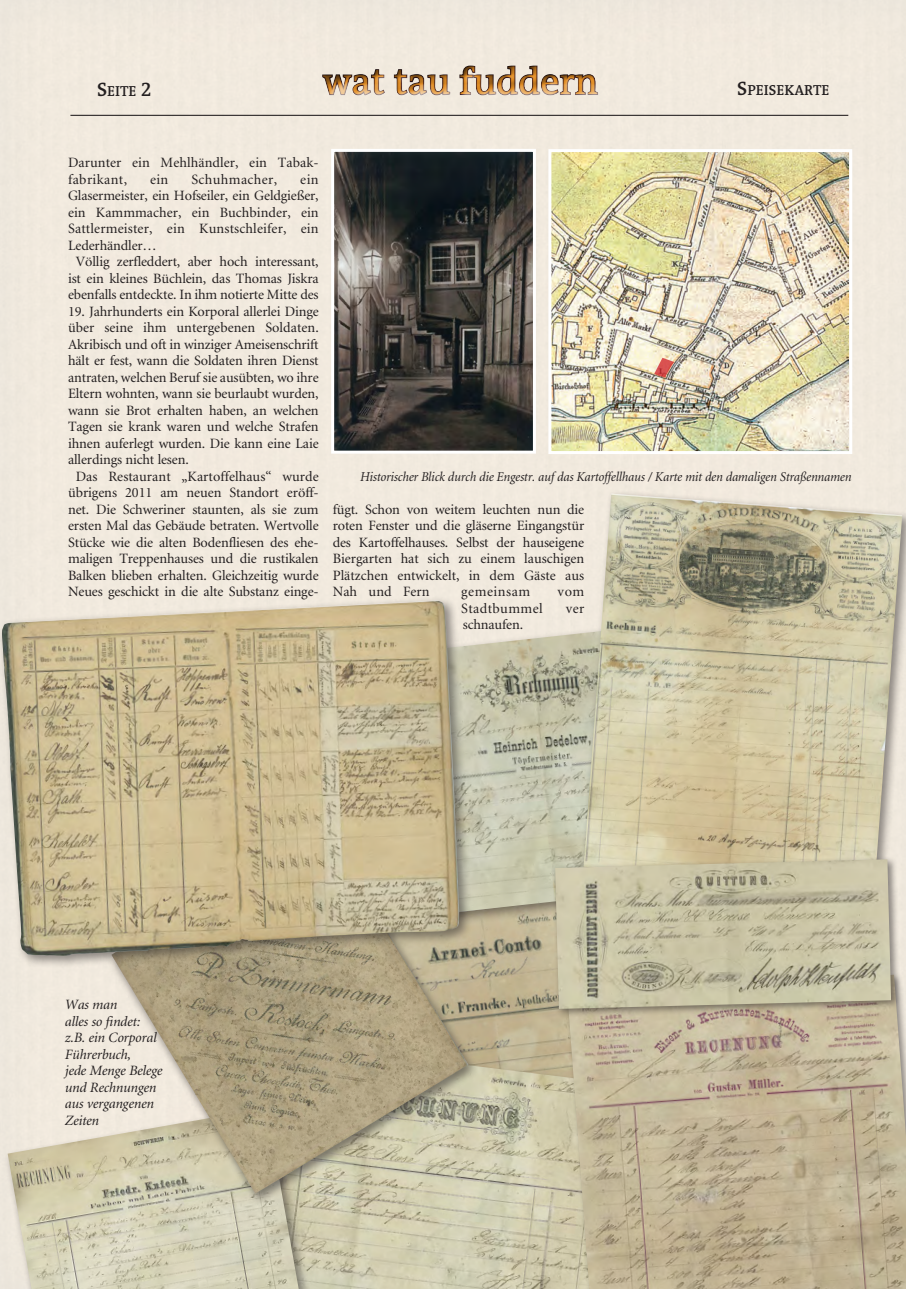
<style>
.page{position:relative;width:906px;height:1289px;background:#fff}
.page>*{position:absolute;margin:0;border:0;box-sizing:border-box;transform-origin:0 0}
.t1{font:37.5px "The Antiqua B5";color:#e28e25}
.t2{font:14.7px "The Antiqua B6 c Semi Bold Caps";color:#231f20}
.t3{font:14.25px/16.5px "Minion";letter-spacing:-.01em;color:#231f20}
.t4{font:italic 14.25px/16.5px "Minion";letter-spacing:-.01em;color:#231f20}
.t5{font:14.25px "Minion";letter-spacing:.01em;color:#231f20}
.t6{font:14.25px "Minion";letter-spacing:.025em;color:#231f20}
.t7{font:14.25px "Minion";letter-spacing:.03em;color:#231f20}
.t8{font:14.25px "Minion";letter-spacing:.035em;color:#231f20}
.t9{font:italic 13.5px "Minion";letter-spacing:-.01em;color:#231f20;scale:.95 1}
.s1{font-size:19.5px}
</style>
<div class="page">
<svg style="left:321px;top:106px;width:66px;height:8px"></svg>
<div style="left:313px;top:58px;width:296px;height:48px;background:#f1eade"></div>
<div style="left:311px;top:57px;width:296px;height:45px;background:#231f20;opacity:.75"></div>
<hr style="left:70px;top:115px;width:778px;height:1px;background:#231f20">
<img style="left:478px;top:933px;width:87px;height:103px">
<img style="left:552px;top:153px;width:296px;height:297px">
<div style="left:548px;top:149px;width:304px;height:305px;border:3px solid #fff"></div>
<img style="left:472px;top:620px;width:108px;height:299px">
<img style="left:332px;top:1038px;width:233px;height:250px">
<img style="left:335px;top:153px;width:197px;height:296px">
<div style="left:331px;top:149px;width:205px;height:304px;border:3px solid #fff"></div>
<img style="left:568px;top:974px;width:338px;height:314px">
<div style="left:580px;top:490px;width:326px;height:410px;background:#231f20;opacity:.5"></div>
<img style="left:583px;top:493px;width:319px;height:395px">
<div style="left:4px;top:1104px;width:328px;height:184px;background:#231f20;opacity:.5"></div>
<img style="left:8px;top:1107px;width:291px;height:181px">
<div style="left:107px;top:822px;width:371px;height:384px;background:#231f20;opacity:.5"></div>
<img style="left:111px;top:968px;width:357px;height:225px">
<div style="left:0;top:596px;width:472px;height:372px;background:#231f20;opacity:.5"></div>
<img style="left:2px;top:600px;width:457px;height:355px">
<div style="left:552px;top:856px;width:348px;height:162px;background:#231f20;opacity:.5"></div>
<img style="left:555px;top:859px;width:336px;height:149px">
<svg style="left:654px;top:358px;width:20px;height:20px"></svg>
<p class="t2" style="left:97px;top:83px;width:56px"><span class="s1">S</span>EITE <span class="s1">2</span></p>
<h1 class="t1" style="left:323px;top:62px;width:277px">wat tau fuddern</h1>
<p class="t2" style="left:737px;top:83px;width:94px"><span class="s1">S</span>PEISEKARTE</p>
<p class="t3" style="left:68px;top:155px;width:252px">Darunter ein Mehlhändler, ein Tabak&shy;fabrikant,</p>
<p class="t3" style="left:150px;top:171px;width:20px">ein</p>
<p class="t6" style="left:191px;top:172px;width:87px">Schuhmacher,</p>
<p class="t3" style="left:300px;top:171px;width:20px">ein</p>
<p class="t3" style="left:68px;top:188px;width:252px">Glasermeister, ein Hofseiler, ein Geldgießer,</p>
<p class="t3" style="left:68px;top:204px;width:252px">ein Kammmacher, ein Buchbinder, ein</p>
<p class="t5" style="left:68px;top:221px;width:252px">Sattlermeister, ein Kunstschleifer, ein</p>
<p class="t3" style="left:68px;top:237px;width:90px">Lederhändler…</p>
<p class="t3" style="left:76px;top:254px;width:244px">Völlig zerfleddert, aber hoch interessant,</p>
<p class="t3" style="left:68px;top:270px;width:252px">ist ein kleines Büchlein, das Thomas Jiskra</p>
<p class="t3" style="left:68px;top:287px;width:252px">ebenfalls entdeckte. In ihm notierte Mitte des</p>
<p class="t3" style="left:68px;top:303px;width:252px">19. Jahrhunderts ein Korporal allerlei Dinge</p>
<p class="t3" style="left:68px;top:320px;width:252px">über seine ihm untergebenen Soldaten.</p>
<p class="t3" style="left:68px;top:336px;width:252px">Akribisch und oft in winziger Ameisenschrift</p>
<p class="t3" style="left:68px;top:353px;width:252px">hält er fest, wann die Soldaten ihren Dienst</p>
<p class="t3" style="left:68px;top:369px;width:252px">antraten, welchen Beruf sie ausübten, wo ihre</p>
<p class="t3" style="left:68px;top:386px;width:252px">Eltern wohnten, wann sie beurlaubt wurden,</p>
<p class="t3" style="left:68px;top:402px;width:252px">wann sie Brot erhalten haben, an welchen</p>
<p class="t3" style="left:68px;top:419px;width:252px">Tagen sie krank waren und welche Strafen</p>
<p class="t3" style="left:68px;top:435px;width:252px">ihnen auferlegt wurden. Die kann eine Laie</p>
<p class="t3" style="left:68px;top:452px;width:122px">allerdings nicht lesen.</p>
<p class="t3" style="left:76px;top:468px;width:244px">Das Restaurant „Kartoffelhaus“ wurde</p>
<p class="t3" style="left:68px;top:485px;width:252px">übrigens 2011 am neuen Standort eröff-</p>
<p class="t3" style="left:68px;top:501px;width:252px">net. Die Schweriner staunten, als sie zum</p>
<p class="t3" style="left:68px;top:518px;width:252px">ersten Mal das Gebäude betraten. Wertvolle</p>
<p class="t3" style="left:68px;top:534px;width:252px">Stücke wie die alten Bodenfliesen des ehe-</p>
<p class="t3" style="left:68px;top:551px;width:252px">maligen Treppenhauses und die rustikalen</p>
<p class="t3" style="left:68px;top:567px;width:252px">Balken blieben erhalten. Gleichzeitig wurde</p>
<p class="t3" style="left:68px;top:584px;width:252px">Neues geschickt in die alte Substanz einge-</p>
<p class="t9" style="left:360px;top:470px;width:519px">Historischer Blick durch die Engestr. auf das Kartoffellhaus / Karte mit den damaligen Straßennamen</p>
<p class="t3" style="left:333px;top:501px;width:253px;text-align:justify">fügt. Schon von weitem leuchten nun die roten Fenster und die gläserne Eingangstür des Kartoffelhauses. Selbst der hauseigene Biergarten hat sich zu einem lauschigen Plätzchen entwickelt, in dem Gäste aus Nah und Fern</p>
<p class="t8" style="left:461px;top:585px;width:70px">gemeinsam</p>
<p class="t3" style="left:557px;top:584px;width:28px">vom</p>
<p class="t7" style="left:461px;top:601px;width:83px">Stadtbummel</p>
<p class="t3" style="left:566px;top:600px;width:20px">ver</p>
<p class="t3" style="left:463px;top:617px;width:62px">schnaufen.</p>
<p class="t4" style="left:65px;top:996px;width:99px">Was man<br>alles so findet: z.B. ein Corporal<br>Führerbuch,<br>jede Menge Belege und Rechnungen aus vergangenen<br>Zeiten</p>
</div>
